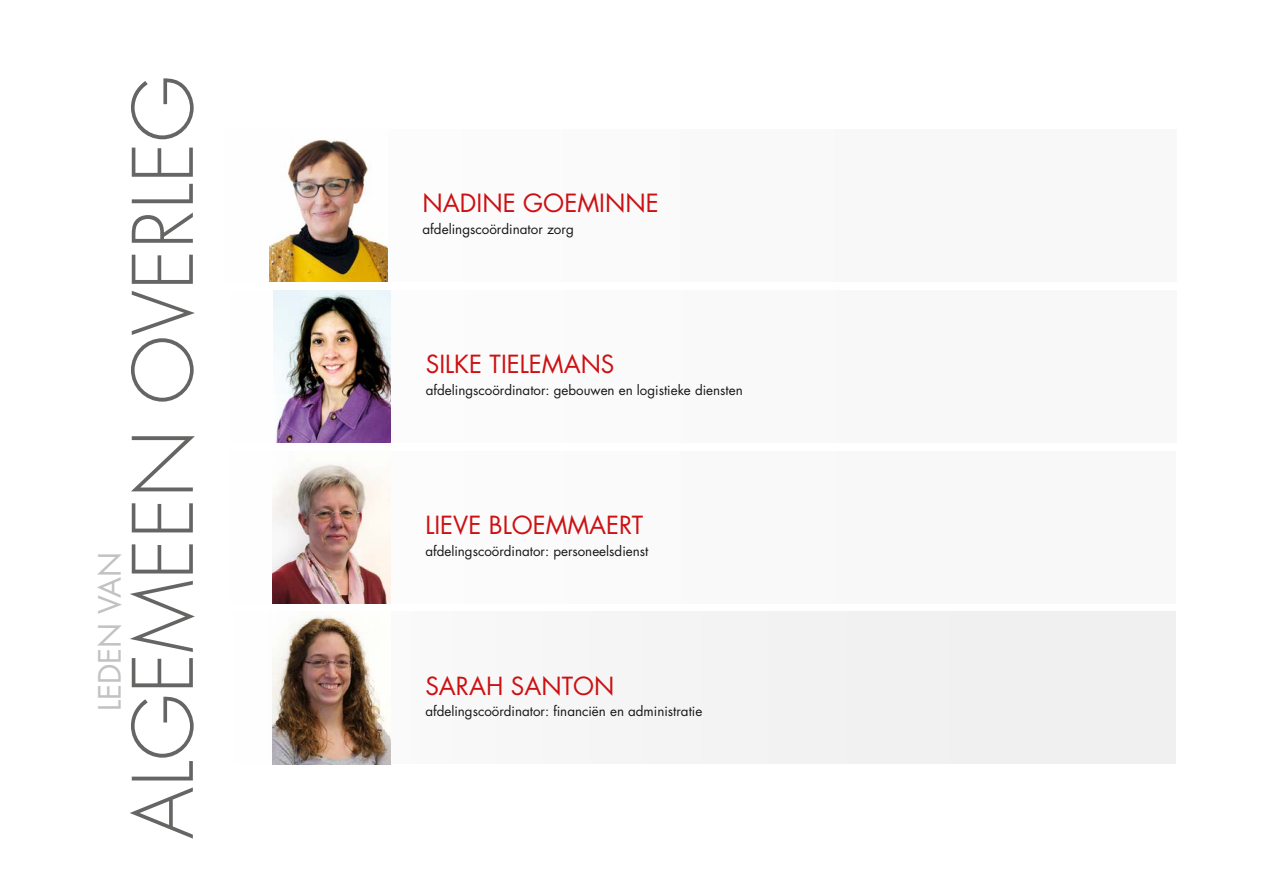
<style>
.page{position:relative;width:1263px;height:893px;background:#fff}
.page>*{position:absolute;margin:0;border:0;box-sizing:border-box;transform-origin:0 0}
.t1{font:300 81px "Futura Std";color:#656564}
.t2{font:30px "Futura Std";color:#c1c2c2}
.t3{font:24.45px "Futura Std";color:#cd1013}
.t4{font:24.3px "Futura Std";color:#cd1013}
.t5{font:13.5px "Futura Std";color:#181716}
.t6{font:13.35px "Futura Std";color:#181716}
</style>
<div class="page">
<div style="left:230px;top:451px;width:946px;height:152px;background:#f8f8f8"></div>
<img style="left:273px;top:465px;width:118px;height:138px">
<div style="left:230px;top:290px;width:947px;height:153px;background:#f8f8f8"></div>
<img style="left:273px;top:290px;width:118px;height:153px">
<div style="left:230px;top:612px;width:946px;height:152px;background:#f0f0f0"></div>
<img style="left:273px;top:612px;width:118px;height:152px">
<div style="left:226px;top:129px;width:951px;height:153px;background:#f8f8f8"></div>
<img style="left:269px;top:140px;width:119px;height:142px">
<h1 class="t1" style="left:114px;top:839px;width:765px;rotate:-90deg">ALGEMEEN OVERLEG</h1>
<h2 class="t2" style="left:91px;top:711px;width:161px;rotate:-90deg">LEDEN VAN</h2>
<h3 class="t3" style="left:422px;top:187px;width:238px">NADINE GOEMINNE</h3>
<p class="t5" style="left:422px;top:220px;width:153px">afdelingscoördinator zorg</p>
<h3 class="t4" style="left:426px;top:349px;width:190px">SILKE TIELEMANS</h3>
<p class="t6" style="left:426px;top:381px;width:318px">afdelingscoördinator: gebouwen en logistieke diensten</p>
<h3 class="t4" style="left:425px;top:509px;width:219px">LIEVE BLOEMMAERT</h3>
<p class="t6" style="left:425px;top:542px;width:224px">afdelingscoördinator: personeelsdienst</p>
<h3 class="t4" style="left:425px;top:670px;width:191px">SARAH SANTON</h3>
<p class="t6" style="left:425px;top:703px;width:278px">afdelingscoördinator: financiën en administratie</p>
</div>
